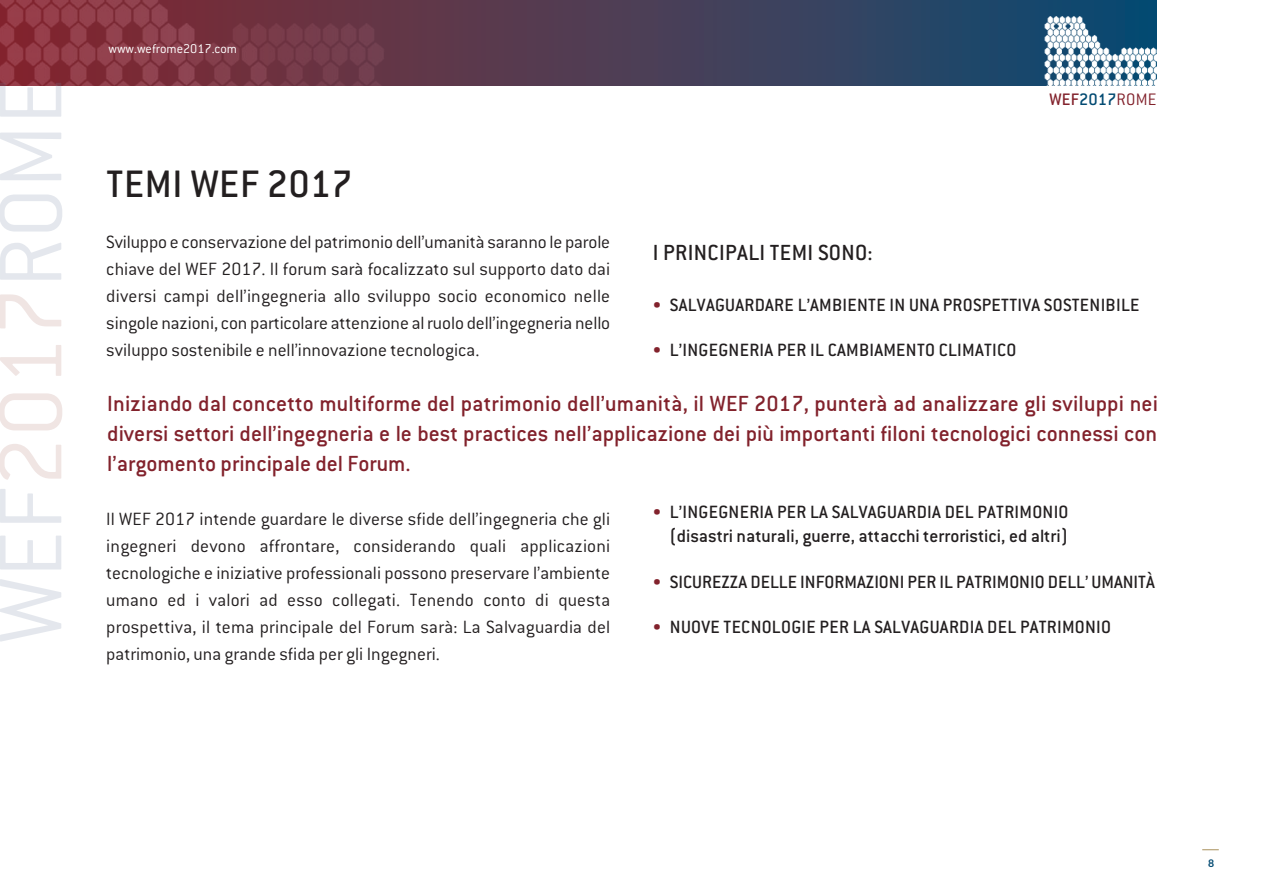
<style>
.page{position:relative;width:1263px;height:893px;background:#fff}
.page>*{position:absolute;margin:0;border:0;box-sizing:border-box;transform-origin:0 0}
.t1{font:300 97.5px "Conduit ITC";color:rgb(122 138 167/.2)}
.t2{font:500 42px "Conduit ITC";letter-spacing:.015em;color:#231f20}
.t3{font:500 24px/30px "Conduit ITC";color:#82222c;text-align:justify}
.t4{font:500 24px "Conduit ITC";letter-spacing:.015em;color:#231f20}
.t5{font:300 19.5px/27px "Conduit ITC";color:#231f20;text-align:justify}
.t6{font:500 19.5px/24px "Conduit ITC";letter-spacing:.015em;color:#231f20;text-align:right}
.t7{font:500 18.3px "Conduit ITC";letter-spacing:.005em;color:#024a72}
.t8{font:300 13.95px "Conduit ITC";color:#fff}
.t9{font:700 10.5px "Lato";color:#024a72}
.s1{color:rgb(180 127 117/.2)}
.s2{color:#82222c}
.s3{font-weight:300;color:#82222c}
</style>
<div class="page">
<svg style="left:1202px;top:849px;width:17px;height:1px"></svg>
<svg style="left:433px;top:0;width:724px;height:85px;background:#3d405b"></svg>
<img style="left:0;top:0;width:433px;height:85px">
<img style="left:1022px;top:17px;width:135px;height:68px">
<h1 class="t1" style="left:-22px;top:643px;width:567px;rotate:-90deg">WEF<span class="s1">2017</span>ROME</h1>
<p class="t8" style="left:108px;top:41px;width:130px">www.wefrome2017.com</p>
<h2 class="t2" style="left:107px;top:160px;width:247px">TEMI WEF 2017</h2>
<p class="t5" style="left:106px;top:228px;width:505px">Sviluppo e conservazione del patrimonio dell’umanità saranno le parole chiave del WEF 2017. Il forum sarà focalizzato sul supporto dato dai diversi campi dell’ingegneria allo sviluppo socio economico nelle singole nazioni, con particolare attenzione al ruolo dell’ingegneria nello sviluppo sostenibile e nell’innovazione tecnologica.</p>
<p class="t7" style="left:1049px;top:89px;width:109px"><span class="s2">WEF</span>2017<span class="s3">ROME</span></p>
<p class="t4" style="left:653px;top:238px;width:221px">I PRINCIPALI TEMI SONO:</p>
<p class="t6" style="left:653px;top:292px;width:488px"><span class="s3">•</span> SALVAGUARDARE L’AMBIENTE IN UNA PROSPETTIVA SOSTENIBILE</p>
<p class="t6" style="left:653px;top:337px;width:365px"><span class="s3">•</span> L’INGEGNERIA PER IL CAMBIAMENTO CLIMATICO</p>
<p class="t3" style="left:107px;top:388px;width:1052px">Iniziando dal concetto multiforme del patrimonio dell’umanità, il WEF 2017, punterà ad analizzare gli sviluppi nei diversi settori dell’ingegneria e le best practices nell’applicazione dei più importanti filoni tecnologici connessi con l’argomento principale del Forum.</p>
<p class="t5" style="left:106px;top:505px;width:505px">Il WEF 2017 intende guardare le diverse sfide dell’ingegneria che gli ingegneri devono affrontare, considerando quali applicazioni tecnologiche e iniziative professionali possono preservare l’ambiente umano ed i valori ad esso collegati. Tenendo conto di questa prospettiva, il tema principale del Forum sarà: La Salvaguardia del patrimonio, una grande sfida per gli Ingegneri.</p>
<p class="t6" style="left:653px;top:500px;width:417px"><span class="s3">•</span> L’INGEGNERIA PER LA SALVAGUARDIA DEL PATRIMONIO (disastri naturali, guerre, attacchi terroristici, ed altri)</p>
<p class="t6" style="left:653px;top:569px;width:503px"><span class="s3">•</span> SICUREZZA DELLE INFORMAZIONI PER IL PATRIMONIO DELL’ UMANITÀ</p>
<p class="t6" style="left:653px;top:615px;width:460px"><span class="s3">•</span> NUOVE TECNOLOGIE PER LA SALVAGUARDIA DEL PATRIMONIO</p>
<p class="t9" style="left:1208px;top:857px;width:8px">8</p>
</div>
